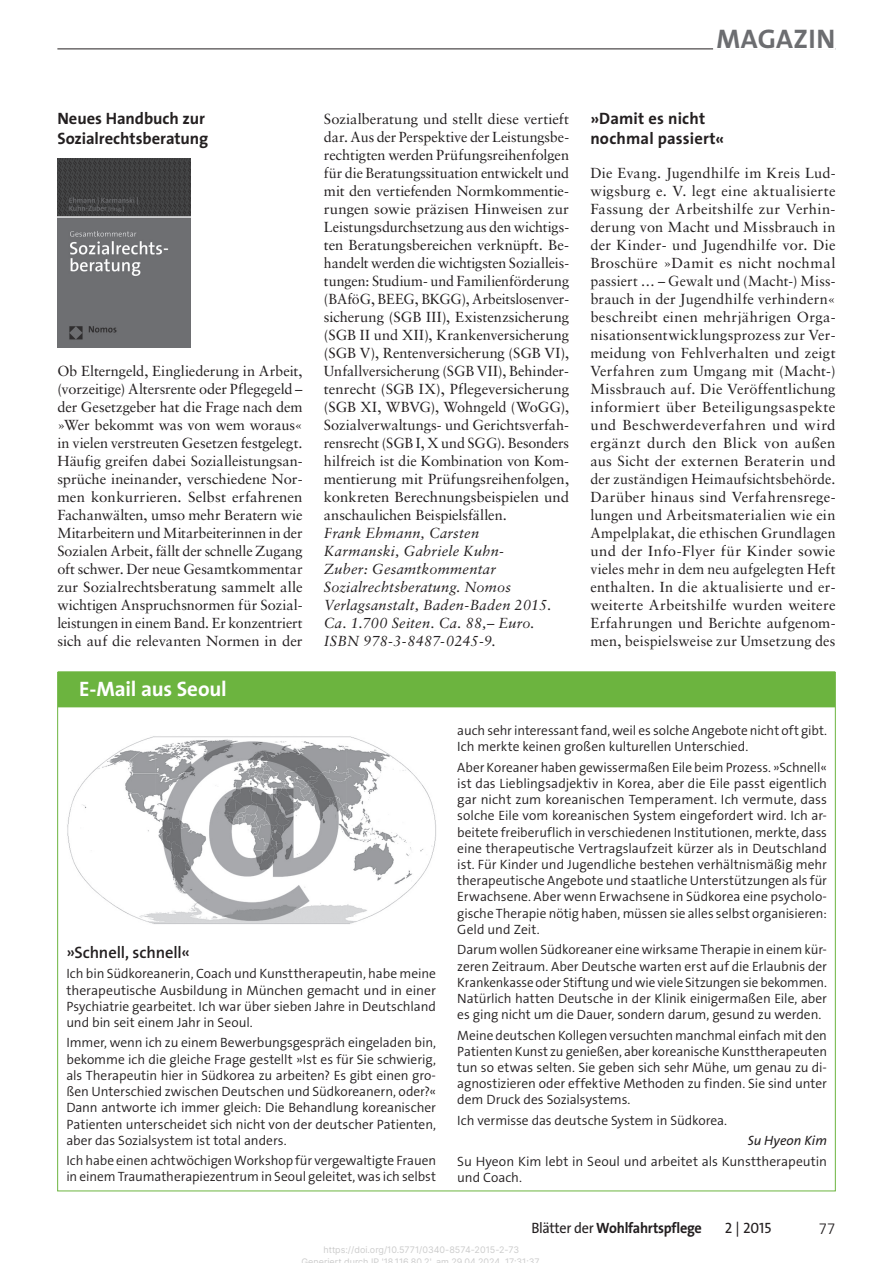
<style>
.page{position:relative;width:893px;height:1263px;background:#fff}
.page>*{position:absolute;margin:0;border:0;box-sizing:border-box;transform-origin:0 0}
.t1{font:700 27px "The Sans Os F";letter-spacing:.015em;color:#6c6d70}
.t2{font:700 21px "The Sans";letter-spacing:-.01em;color:#fff}
.t3{font:700 16.5px/19.8px "The Sans";color:#231f20}
.t4{font:600 16.5px "The Sans Os F";letter-spacing:-.005em;color:#231f20}
.t5{font:700 15px "The Sans Os F";letter-spacing:-.02em;color:#231f20;scale:.95 1}
.t6{font:15px "The Sans Os F";color:#231f20}
.t7{font:300 15px "Frutiger";color:#231f20}
.t8{font:14.55px/18px "Sabon LT Std";letter-spacing:.005em;color:#231f20;text-align:justify}
.t9{font:italic 14.55px/18px "Sabon LT Std";letter-spacing:.015em;color:#231f20}
.t10{font:300 13.5px/16.2px "The Sans Os F";letter-spacing:-.005em;color:#231f20;text-align:justify}
.t11{font:italic 13.5px "The Sans Os F";color:#231f20}
.t12{font:9px/12px "Inter";color:#ccc;text-align:center}
.s1{font-weight:400}
</style>
<div class="page">
<hr style="left:57px;top:49px;width:779px;height:1px;background:#231f20">
<hr style="left:713px;top:47px;width:123px;height:3px;background:#fff">
<img style="left:67px;top:736px;width:369px;height:188px">
<div style="left:58px;top:671px;width:777px;height:36px;background:#6cb43f"></div>
<img style="left:57px;top:159px;width:134px;height:188px">
<h1 class="t1" style="left:717px;top:22px;width:120px">MAGAZIN</h1>
<p class="t3" style="left:57px;top:109px;width:152px">Neues Handbuch zur<br>Sozialrechtsberatung</p>
<p class="t8" style="left:57px;top:362px;width:247px">Ob Elterngeld, Eingliederung in Arbeit, (vorzeitige) Altersrente oder Pflegegeld – der Gesetzgeber hat die Frage nach dem »Wer bekommt was von wem woraus« in vielen verstreuten Gesetzen festgelegt.<br>Häufig greifen dabei Sozialleistungsan&shy;sprüche ineinander, verschiedene Nor&shy;men konkurrieren. Selbst erfahrenen Fachanwälten, umso mehr Beratern wie Mitarbeitern und Mitarbeiterinnen in der Sozialen Arbeit, fällt der schnelle Zugang oft schwer. Der neue Gesamtkommentar zur Sozialrechtsberatung sammelt alle wichtigen Anspruchsnormen für Sozial&shy;leistungen in einem Band. Er konzentriert sich auf die relevanten Normen in der</p>
<h2 class="t2" style="left:79px;top:675px;width:149px">E-Mail aus Seoul</h2>
<p class="t8" style="left:324px;top:110px;width:247px">Sozialberatung und stellt diese vertieft dar. Aus der Perspektive der Leistungsbe&shy;rechtigten werden Prüfungsreihenfolgen für die Beratungssituation entwickelt und mit den vertiefenden Normkommentie&shy;rungen sowie präzisen Hinweisen zur Leistungsdurchsetzung aus den wichtigs&shy;ten Beratungsbereichen verknüpft. Be&shy;handelt werden die wichtigsten Sozialleis&shy;tungen: Studium- und Familienförderung (BAföG, BEEG, BKGG), Arbeitslosenver&shy;sicherung (SGB III), Existenzsicherung (SGB II und XII), Krankenversicherung (SGB V), Rentenversicherung (SGB VI), Unfallversicherung (SGB VII), Behinder&shy;tenrecht (SGB IX), Pflegeversicherung (SGB XI, WBVG), Wohngeld (WoGG), Sozialverwaltungs- und Gerichtsverfah&shy;rensrecht (SGB I, X und SGG). Besonders hilfreich ist die Kombination von Kom&shy;mentierung mit Prüfungsreihenfolgen, konkreten Berechnungsbeispielen und anschaulichen Beispielsfällen.</p>
<p class="t9" style="left:324px;top:524px;width:229px">Frank Ehmann, Carsten<br>Karmanski, Gabriele Kuhn-<br>Zuber: Gesamtkommentar<br>Sozialrechtsberatung. Nomos<br>Verlagsanstalt, Baden-Baden 2015.<br>Ca. 1.700 Seiten. Ca. 88,– Euro.<br>ISBN 978-3-8487-0245-9.</p>
<p class="t3" style="left:590px;top:109px;width:135px">»Damit es nicht nochmal passiert«</p>
<p class="t8" style="left:590px;top:164px;width:247px">Die Evang. Jugendhilfe im Kreis Lud&shy;wigsburg e. V. legt eine aktualisierte Fassung der Arbeitshilfe zur Verhin&shy;derung von Macht und Missbrauch in der Kinder- und Jugendhilfe vor. Die Broschüre »Damit es nicht nochmal passiert … – Gewalt und (Macht-) Miss&shy;brauch in der Jugendhilfe verhindern« beschreibt einen mehrjährigen Orga&shy;nisationsentwicklungsprozess zur Ver&shy;meidung von Fehlverhalten und zeigt Verfahren zum Umgang mit (Macht-)<br>Missbrauch auf. Die Veröffentlichung informiert über Beteiligungsaspekte und Beschwerdeverfahren und wird ergänzt durch den Blick von außen aus Sicht der externen Beraterin und der zuständigen Heimaufsichtsbehörde.<br>Darüber hinaus sind Verfahrensrege&shy;lungen und Arbeitsmaterialien wie ein Ampelplakat, die ethischen Grundlagen und der Info-Flyer für Kinder sowie vieles mehr in dem neu aufgelegten Heft enthalten. In die aktualisierte und er&shy;weiterte Arbeitshilfe wurden weitere Erfahrungen und Berichte aufgenom&shy;men, beispielsweise zur Umsetzung des</p>
<p class="t4" style="left:66px;top:942px;width:125px">»Schnell, schnell«</p>
<p class="t10" style="left:66px;top:966px;width:371px">Ich bin Südkoreanerin, Coach und Kunsttherapeutin, habe meine therapeutische Ausbildung in München gemacht und in einer Psychiatrie gearbeitet. Ich war über sieben Jahre in Deutschland und bin seit einem Jahr in Seoul.</p>
<p class="t10" style="left:66px;top:1035px;width:371px">Immer, wenn ich zu einem Bewerbungsgespräch eingeladen bin, bekomme ich die gleiche Frage gestellt »Ist es für Sie schwierig, als Therapeutin hier in Südkorea zu arbeiten? Es gibt einen gro&shy;ßen Unterschied zwischen Deutschen und Südkoreanern, oder?« Dann antworte ich immer gleich: Die Behandlung koreanischer Patienten unterscheidet sich nicht von der deutscher Patienten, aber das Sozialsystem ist total anders.</p>
<p class="t10" style="left:66px;top:1152px;width:371px">Ich habe einen achtwöchigen Workshop für vergewaltigte Frauen in einem Traumatherapiezentrum in Seoul geleitet, was ich selbst</p>
<p class="t10" style="left:457px;top:723px;width:371px">auch sehr interessant fand, weil es solche Angebote nicht oft gibt.<br>Ich merkte keinen großen kulturellen Unterschied.</p>
<p class="t10" style="left:457px;top:759px;width:371px">Aber Koreaner haben gewissermaßen Eile beim Prozess. »Schnell« ist das Lieblingsadjektiv in Korea, aber die Eile passt eigentlich gar nicht zum koreanischen Temperament. Ich vermute, dass solche Eile vom koreanischen System eingefordert wird. Ich ar&shy;beitete freiberuflich in verschiedenen Institutionen, merkte, dass eine therapeutische Vertragslaufzeit kürzer als in Deutschland ist. Für Kinder und Jugendliche bestehen verhältnismäßig mehr therapeutische Angebote und staatliche Unterstützungen als für Erwachsene. Aber wenn Erwachsene in Südkorea eine psycholo&shy;gische Therapie nötig haben, müssen sie alles selbst organisieren:<br>Geld und Zeit.</p>
<p class="t10" style="left:457px;top:942px;width:371px">Darum wollen Südkoreaner eine wirksame Therapie in einem kür&shy;zeren Zeitraum. Aber Deutsche warten erst auf die Erlaubnis der Krankenkasse oder Stiftung und wie viele Sitzungen sie bekommen.<br>Natürlich hatten Deutsche in der Klinik einigermaßen Eile, aber es ging nicht um die Dauer, sondern darum, gesund zu werden.</p>
<p class="t10" style="left:457px;top:1027px;width:371px">Meine deutschen Kollegen versuchten manchmal einfach mit den Patienten Kunst zu genießen, aber koreanische Kunsttherapeuten tun so etwas selten. Sie geben sich sehr Mühe, um genau zu di&shy;agnostizieren oder effektive Methoden zu finden. Sie sind unter dem Druck des Sozialsystems.</p>
<p class="t10" style="left:457px;top:1112px;width:271px">Ich vermisse das deutsche System in Südkorea.</p>
<p class="t11" style="left:748px;top:1132px;width:81px">Su Hyeon Kim</p>
<p class="t10" style="left:457px;top:1153px;width:371px">Su Hyeon Kim lebt in Seoul und arbeitet als Kunsttherapeutin und Coach.</p>
<p class="t5" style="left:531px;top:1218px;width:181px"><span class="s1">Blätter der</span> Wohlfahrtspflege</p>
<p class="t6" style="left:725px;top:1218px;width:48px">2 | 2015</p>
<p class="t7" style="left:819px;top:1220px;width:18px">77</p>
<p class="t12" style="left:302px;top:1243px;width:240px">https://doi.org/10.5771/0340-8574-2015-2-73<br>Generiert durch IP '18 116 80 2' am 29 04 2024 17:31:37</p>
</div>
